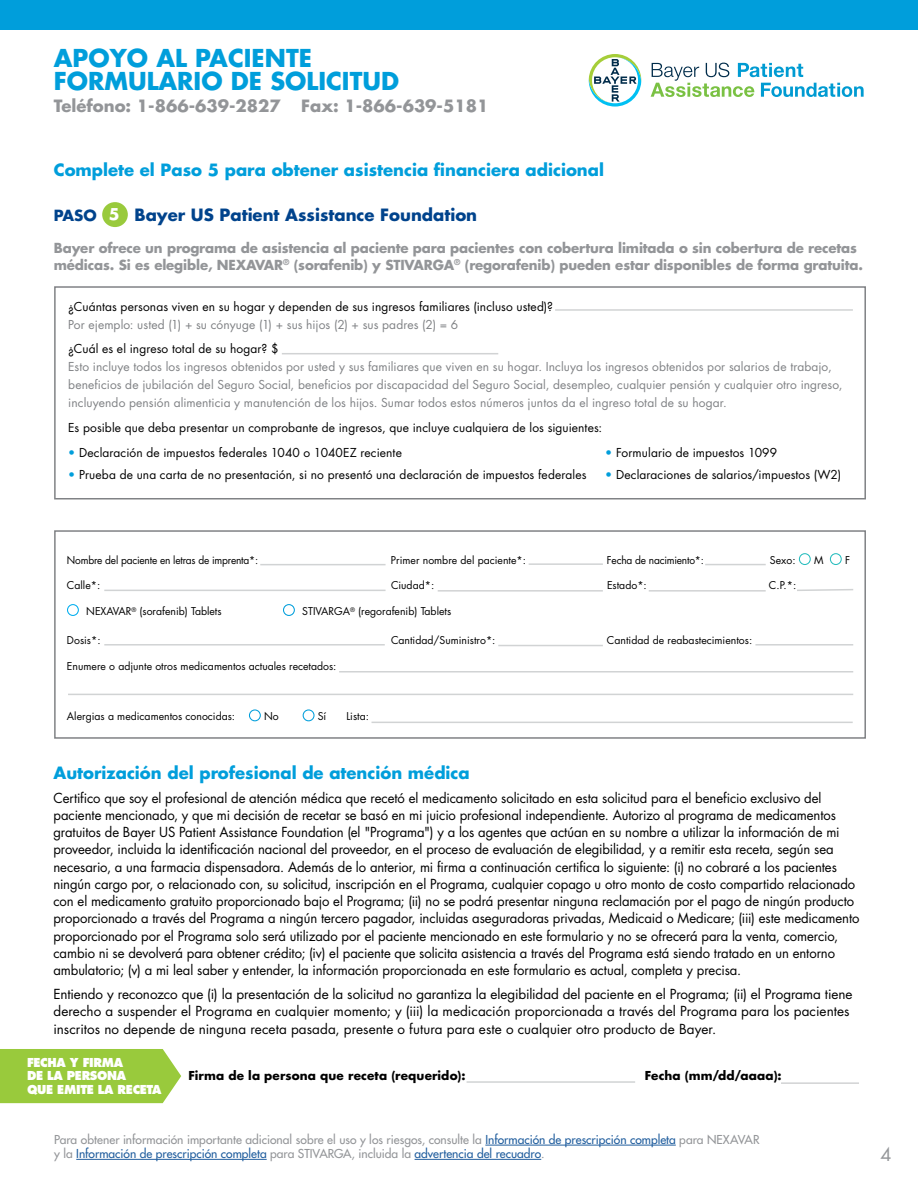
<style>
.page{position:relative;width:918px;height:1188px;background:#fff}
.page>*{position:absolute;margin:0;border:0;box-sizing:border-box;transform-origin:0 0}
.t1{font:700 24px/22.5px "Futura Std";color:#009edb}
.t2{font:18px "Futura Std";color:#939598}
.t3{font:700 16.5px "Futura Std";color:#009edb}
.t4{font:700 16.5px "Futura Std";color:#939598}
.t5{font:700 16.5px "Futura Std";color:#00438c}
.t6{font:13.5px/17.2px "Futura Std";letter-spacing:-.005em;color:#000}
.t7{font:700 13.5px/16.5px "Futura Std";letter-spacing:-.01em;color:#939598}
.t8{font:12px/18px "Futura Std";letter-spacing:.01em;color:#808285}
.t9{font:12px "Futura Std";letter-spacing:.01em;color:#000}
.t10{font:500 12px/14.2px "Futura Std";color:#939598}
.t11{font:700 12px "Futura Std";letter-spacing:.01em;color:#000}
.t12{font:800 12px/13.5px "Futura Std";letter-spacing:-.03em;color:#fff;scale:.95 1}
.t13{font:10.5px "Futura Std";color:#000}
.t14{font:10.5px "Futura Std";letter-spacing:-.02em;color:#000}
.s1{font-size:15px}
.s2{font-size:15.9px;color:#fff}
.s3{color:#009edb}
.s4{color:#215e9e}
</style>
<div class="page">
<div style="left:54px;top:530px;width:812px;height:209px;border:2px solid #808285"></div>
<div style="left:799px;top:553px;width:12px;height:12px;border:1px solid #27bdbe;border-radius:50%"></div>
<div style="left:830px;top:553px;width:12px;height:12px;border:1px solid #27bdbe;border-radius:50%"></div>
<div style="left:67px;top:604px;width:12px;height:12px;border:1px solid #00aeef;border-radius:50%"></div>
<div style="left:283px;top:604px;width:12px;height:12px;border:1px solid #009edb;border-radius:50%"></div>
<div style="left:249px;top:709px;width:12px;height:12px;border:1px solid #009edb;border-radius:50%"></div>
<div style="left:303px;top:709px;width:12px;height:12px;border:1px solid #009edb;border-radius:50%"></div>
<hr style="left:260px;top:564px;width:126px;height:1px;background:#d1d3d4">
<hr style="left:104px;top:590px;width:282px;height:1px;background:#d1d3d4">
<hr style="left:498px;top:645px;width:105px;height:1px;background:#d1d3d4">
<hr style="left:104px;top:644px;width:281px;height:2px;background:#d1d3d4">
<hr style="left:755px;top:644px;width:98px;height:2px;background:#d1d3d4">
<hr style="left:529px;top:563px;width:74px;height:2px;background:#d1d3d4">
<hr style="left:438px;top:590px;width:165px;height:2px;background:#d1d3d4">
<hr style="left:705px;top:564px;width:61px;height:1px;background:#d1d3d4">
<hr style="left:649px;top:590px;width:117px;height:2px;background:#d1d3d4">
<svg style="left:797px;top:589px;width:57px;height:2px"></svg>
<hr style="left:372px;top:722px;width:481px;height:1px;background:#d1d3d4">
<hr style="left:339px;top:671px;width:514px;height:2px;background:#d1d3d4">
<hr style="left:68px;top:694px;width:785px;height:1px;background:#d1d3d4">
<div style="left:0;top:0;width:918px;height:30px;background:#009edb"></div>
<div style="left:102px;top:202px;width:26px;height:25px;background:#99ca3c;border-radius:50%"></div>
<div style="left:54px;top:286px;width:812px;height:214px;border:2px solid #808285"></div>
<hr style="left:555px;top:309px;width:298px;height:2px;background:#d1d3d4">
<hr style="left:282px;top:353px;width:216px;height:1px;background:#d1d3d4">
<hr style="left:467px;top:1081px;width:168px;height:2px;background:#d1d3d4">
<hr style="left:781px;top:1082px;width:78px;height:2px;background:#d1d3d4">
<svg style="left:589px;top:54px;width:52px;height:53px"></svg>
<svg style="left:651px;top:63px;width:213px;height:34px"></svg>
<div style="left:0;top:1049px;width:181px;height:54px;background:#99ca3c"></div>
<hr style="left:485px;top:1145px;width:191px;height:1px;background:#215e9e">
<hr style="left:76px;top:1159px;width:191px;height:1px;background:#215e9e">
<hr style="left:415px;top:1159px;width:126px;height:1px;background:#215e9e">
<h1 class="t1" style="left:54px;top:47px;width:347px">APOYO AL PACIENTE<br>FORMULARIO DE SOLICITUD</h1>
<p class="t4" style="left:54px;top:95px;width:436px">Teléfono: 1-866-639-2827 Fax: 1-866-639-5181</p>
<p class="t3" style="left:54px;top:158px;width:552px">Complete el Paso 5 para obtener asistencia financiera adicional</p>
<p class="t5" style="left:54px;top:204px;width:425px"><span class="s1">PASO</span> <span class="s2">5</span> Bayer US Patient Assistance Foundation</p>
<p class="t7" style="left:54px;top:240px;width:811px">Bayer ofrece un programa de asistencia al paciente para pacientes con cobertura limitada o sin cobertura de recetas médicas. Si es elegible, NEXAVAR<sup>®</sup> (sorafenib) y STIVARGA<sup>®</sup> (regorafenib) pueden estar disponibles de forma gratuita.</p>
<p class="t9" style="left:68px;top:299px;width:486px">¿Cuántas personas viven en su hogar y dependen de sus ingresos familiares (incluso usted)?</p>
<p class="t8" style="left:68px;top:315px;width:392px">Por ejemplo: usted (1) + su cónyuge (1) + sus hijos (2) + sus padres (2) = 6</p>
<p class="t9" style="left:68px;top:341px;width:212px">¿Cuál es el ingreso total de su hogar? $</p>
<p class="t8" style="left:68px;top:358px;width:776px">Esto incluye todos los ingresos obtenidos por usted y sus familiares que viven en su hogar. Incluya los ingresos obtenidos por salarios de trabajo, beneficios de jubilación del Seguro Social, beneficios por discapacidad del Seguro Social, desempleo, cualquier pensión y cualquier otro ingreso, incluyendo pensión alimenticia y manutención de los hijos. Sumar todos estos números juntos da el ingreso total de su hogar.</p>
<p class="t9" style="left:68px;top:420px;width:536px">Es posible que deba presentar un comprobante de ingresos, que incluye cualquiera de los siguientes:</p>
<p class="t9" style="left:68px;top:445px;width:335px"><span class="s3">•</span> Declaración de impuestos federales 1040 o 1040EZ reciente</p>
<p class="t9" style="left:605px;top:445px;width:173px"><span class="s3">•</span> Formulario de impuestos 1099</p>
<p class="t9" style="left:68px;top:467px;width:520px"><span class="s3">•</span> Prueba de una carta de no presentación, si no presentó una declaración de impuestos federales</p>
<p class="t9" style="left:605px;top:467px;width:237px"><span class="s3">•</span> Declaraciones de salarios/impuestos (W2)</p>
<p class="t14" style="left:67px;top:553px;width:193px">Nombre del paciente en letras de imprenta*:</p>
<p class="t13" style="left:391px;top:553px;width:136px">Primer nombre del paciente*:</p>
<p class="t14" style="left:607px;top:553px;width:98px">Fecha de nacimiento*:</p>
<p class="t13" style="left:770px;top:553px;width:27px">Sexo:</p>
<p class="t13" style="left:814px;top:553px;width:11px">M</p>
<p class="t13" style="left:845px;top:553px;width:7px">F</p>
<p class="t13" style="left:67px;top:579px;width:35px">Calle*:</p>
<p class="t13" style="left:391px;top:579px;width:45px">Ciudad*:</p>
<p class="t13" style="left:607px;top:579px;width:41px">Estado*:</p>
<p class="t13" style="left:769px;top:579px;width:29px">C.P.*:</p>
<p class="t13" style="left:86px;top:605px;width:137px">NEXAVAR<sup>®</sup> (sorafenib) Tablets</p>
<p class="t13" style="left:302px;top:605px;width:150px">STIVARGA<sup>®</sup> (regorafenib) Tablets</p>
<p class="t13" style="left:67px;top:633px;width:35px">Dosis*:</p>
<p class="t13" style="left:391px;top:633px;width:106px">Cantidad/Suministro*:</p>
<p class="t13" style="left:607px;top:633px;width:147px">Cantidad de reabastecimientos:</p>
<p class="t13" style="left:67px;top:659px;width:271px">Enumere o adjunte otros medicamentos actuales recetados:</p>
<p class="t13" style="left:67px;top:709px;width:170px">Alergias a medicamentos conocidas:</p>
<p class="t13" style="left:264px;top:709px;width:16px">No</p>
<p class="t13" style="left:318px;top:709px;width:10px">Sí</p>
<p class="t13" style="left:346px;top:709px;width:24px">Lista:</p>
<p class="t3" style="left:53px;top:762px;width:418px">Autorización del profesional de atención médica</p>
<p class="t6" style="left:53px;top:789px;width:808px">Certifico que soy el profesional de atención médica que recetó el medicamento solicitado en esta solicitud para el beneficio exclusivo del paciente mencionado, y que mi decisión de recetar se basó en mi juicio profesional independiente. Autorizo al programa de medicamentos gratuitos de Bayer US Patient Assistance Foundation (el "Programa") y a los agentes que actúan en su nombre a utilizar la información de mi proveedor, incluida la identificación nacional del proveedor, en el proceso de evaluación de elegibilidad, y a remitir esta receta, según sea necesario, a una farmacia dispensadora. Además de lo anterior, mi firma a continuación certifica lo siguiente: (i) no cobraré a los pacientes ningún cargo por, o relacionado con, su solicitud, inscripción en el Programa, cualquier copago u otro monto de costo compartido relacionado con el medicamento gratuito proporcionado bajo el Programa; (ii) no se podrá presentar ninguna reclamación por el pago de ningún producto proporcionado a través del Programa a ningún tercero pagador, incluidas aseguradoras privadas, Medicaid o Medicare; (iii) este medicamento proporcionado por el Programa solo será utilizado por el paciente mencionado en este formulario y no se ofrecerá para la venta, comercio, cambio ni se devolverá para obtener crédito; (iv) el paciente que solicita asistencia a través del Programa está siendo tratado en un entorno ambulatorio; (v) a mi leal saber y entender, la información proporcionada en este formulario es actual, completa y precisa.</p>
<p class="t6" style="left:53px;top:986px;width:801px">Entiendo y reconozco que (i) la presentación de la solicitud no garantiza la elegibilidad del paciente en el Programa; (ii) el Programa tiene derecho a suspender el Programa en cualquier momento; y (iii) la medicación proporcionada a través del Programa para los pacientes inscritos no depende de ninguna receta pasada, presente o futura para este o cualquier otro producto de Bayer.</p>
<p class="t11" style="left:188px;top:1067px;width:279px">Firma de la persona que receta (requerido):</p>
<p class="t11" style="left:645px;top:1067px;width:138px">Fecha (mm/dd/aaaa):</p>
<p class="t12" style="left:27px;top:1055px;width:143px">FECHA Y FIRMA<br>DE LA PERSONA<br>QUE EMITE LA RECETA</p>
<p class="t10" style="left:54px;top:1132px;width:707px">Para obtener información importante adicional sobre el uso y los riesgos, consulte la <span class="s4">Información de prescripción completa</span> para NEXAVAR y la <span class="s4">Información de prescripción completa</span> para STIVARGA, incluida la <span class="s4">advertencia del recuadro</span>.</p>
<h2 class="t2" style="left:880px;top:1143px;width:13px">4</h2>
</div>
